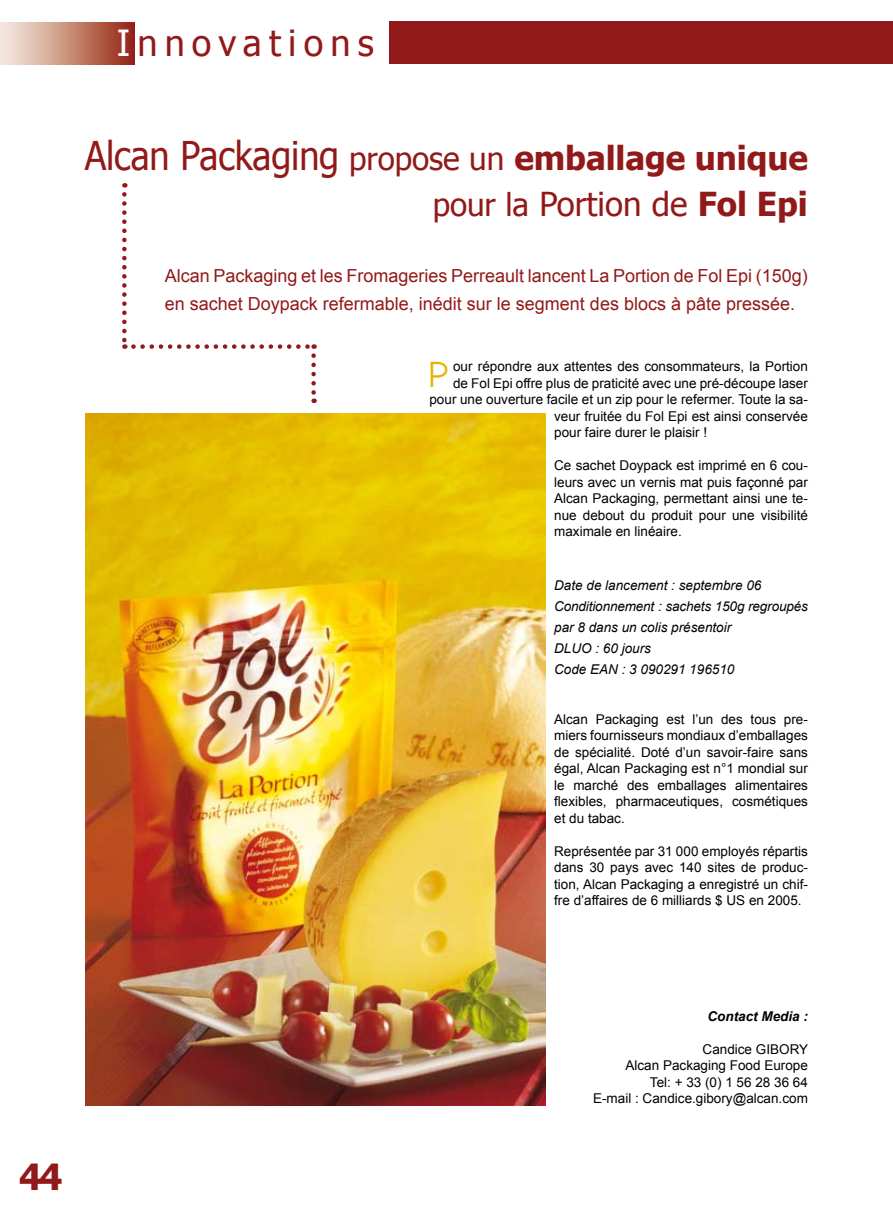
<style>
.page{position:relative;width:893px;height:1212px;background:#fff}
.page>*{position:absolute;margin:0;border:0;box-sizing:border-box;transform-origin:0 0}
.t1{font:37.5px "Dustismo";color:#e4b500}
.t2{font:36px "Tahoma";letter-spacing:.2em;color:#921919}
.t3{font:700 36px "Tahoma";color:#921919}
.t4{font:700 33px/45.6px "Tahoma";letter-spacing:-.005em;color:#921919;text-align:right}
.t5{font:18px/28.5px "Arial";color:#921919}
.t6{font:13.5px/16.5px "Arial";color:#000;text-align:justify}
.t7{font:italic 13.5px/21px "Arial";color:#000}
.t8{font:italic 700 13.5px "Arial";color:#000}
.s1{color:#fff}
.s2{font-weight:400;font-size:39.6px}
.s3{font-weight:400;font-size:31.5px}
.s4{font-weight:400}
</style>
<div class="page">
<div style="left:0;top:22px;width:134px;height:42px;background:linear-gradient(to right,#faf4e7,#972914)"></div>
<div style="left:390px;top:21px;width:503px;height:43px;background:#921919"></div>
<img style="left:85px;top:414px;width:461px;height:692px">
<svg style="left:122px;top:194px;width:5px;height:155px"></svg>
<svg style="left:133px;top:344px;width:182px;height:5px"></svg>
<svg style="left:311px;top:356px;width:5px;height:47px"></svg>
<h2 class="t2" style="left:117px;top:19px;width:258px"><span class="s1">I</span>nnovations</h2>
<h3 class="t4" style="left:85px;top:133px;width:725px"><span class="s2">Alcan Packaging</span> <span class="s3">propose un</span> emballage unique <span class="s3">pour la</span> <span class="s4">Portion de</span> Fol Epi</h3>
<h3 class="t5" style="left:165px;top:261px;width:645px">Alcan Packaging et les Fromageries Perreault lancent La Portion de Fol Epi (150g) en sachet Doypack refermable, inédit sur le segment des blocs à pâte pressée.</h3>
<p class="t6" style="left:453px;top:358px;width:356px">our répondre aux attentes des consommateurs, la Portion</p>
<p class="t6" style="left:453px;top:375px;width:356px">de Fol Epi offre plus de praticité avec une pré-découpe laser</p>
<p class="t6" style="left:429px;top:391px;width:380px">pour une ouverture facile et un zip pour le refermer. Toute la sa-</p>
<p class="t6" style="left:554px;top:408px;width:255px">veur fruitée du Fol Epi est ainsi conservée</p>
<p class="t6" style="left:554px;top:424px;width:155px">pour faire durer le plaisir !</p>
<p class="t6" style="left:554px;top:457px;width:255px">Ce sachet Doypack est imprimé en 6 cou&shy;leurs avec un vernis mat puis façonné par Alcan Packaging, permettant ainsi une te&shy;nue debout du produit pour une visibilité maximale en linéaire.</p>
<h1 class="t1" style="left:429px;top:355px;width:21px">P</h1>
<p class="t7" style="left:554px;top:575px;width:255px">Date de lancement : septembre 06<br>Conditionnement : sachets 150g regroupés par 8 dans un colis présentoir<br>DLUO : 60 jours<br>Code EAN : 3 090291 196510</p>
<p class="t6" style="left:554px;top:711px;width:255px">Alcan Packaging est l’un des tous pre&shy;miers fournisseurs mondiaux d’emballages de spécialité. Doté d’un savoir-faire sans égal, Alcan Packaging est n°1 mondial sur le marché des emballages alimentaires flexibles, pharmaceutiques, cosmétiques et du tabac.</p>
<p class="t6" style="left:554px;top:843px;width:255px">Représentée par 31 000 employés répartis dans 30 pays avec 140 sites de produc&shy;tion, Alcan Packaging a enregistré un chif&shy;fre d’affaires de 6 milliards $ US en 2005.</p>
<h2 class="t3" style="left:19px;top:1151px;width:45px">44</h2>
<p class="t8" style="left:707px;top:1007px;width:102px">Contact Media :</p>
<p class="t6" style="left:593px;top:1041px;width:217px;text-align:right">Candice GIBORY<br>Alcan Packaging Food Europe<br>Tel: + 33 (0) 1 56 28 36 64<br>E-mail : Candice.gibory@alcan.com</p>
</div>
